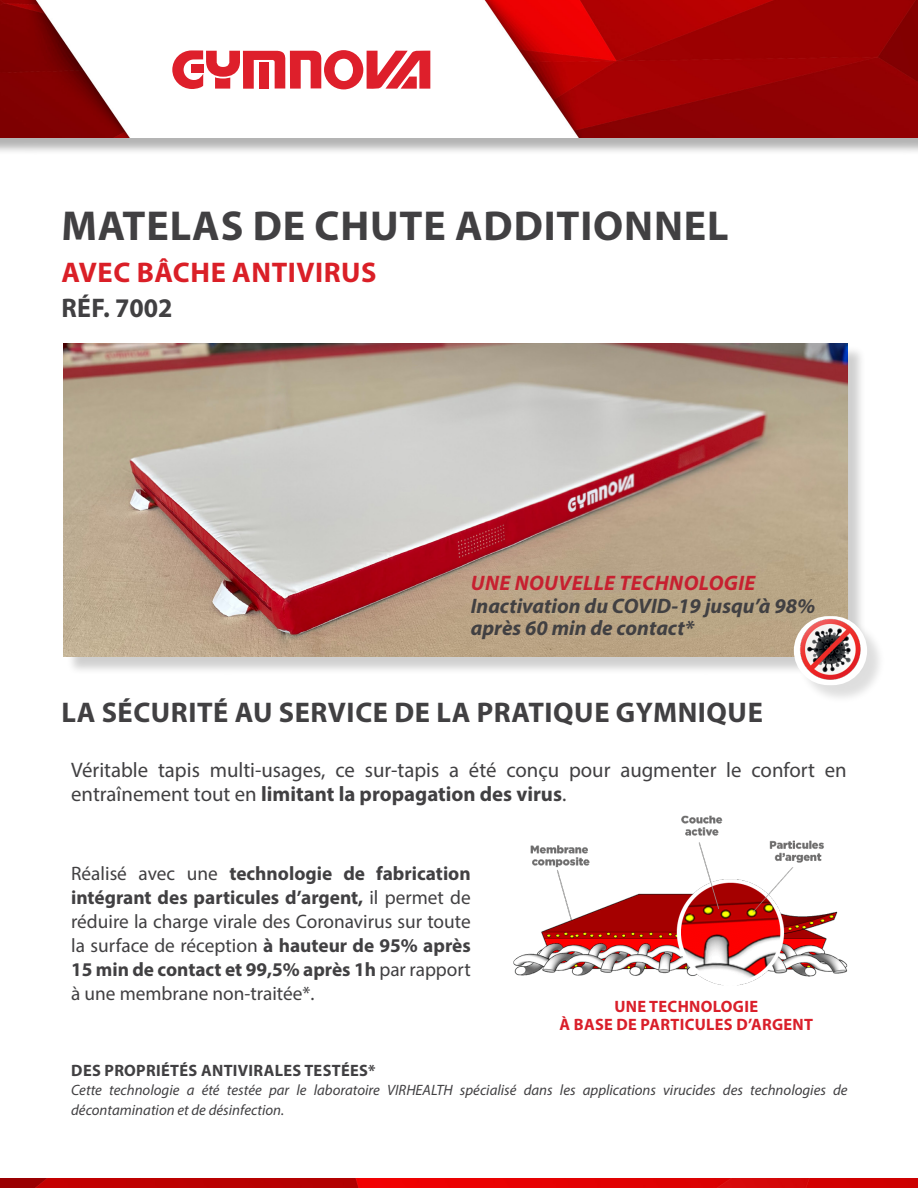
<style>
.page{position:relative;width:918px;height:1188px;background:#fff}
.page>*{position:absolute;margin:0;border:0;box-sizing:border-box;transform-origin:0 0}
.t1{font:700 42px "Myriad Pro";letter-spacing:.02em;color:#414042}
.t2{font:700 28.5px "Myriad Pro";letter-spacing:.02em;color:#414042}
.t3{font:700 28.5px "Myriad Pro";letter-spacing:.02em;color:#da1f27}
.t4{font:700 27px "Myriad Pro";color:#414042;scale:.96 1}
.t5{font:21px/24px "Myriad Pro";color:#414042}
.t6{font:italic 700 21px/22.5px "Myriad Pro";color:#414042}
.t7{font:italic 700 21px "Myriad Pro";letter-spacing:.02em;color:#c72030}
.t8{font:19.5px/24px "Myriad Pro";color:#414042;text-align:justify}
.t9{font:700 16.5px/18px "Myriad Pro";letter-spacing:.02em;color:#da1f2a;text-align:center}
.t10{font:700 16.5px "Myriad Pro";letter-spacing:.02em;color:#414042}
.t11{font:italic 15px/19.5px "Myriad Pro";color:#414042}
.s1{font-weight:700}
</style>
<div class="page">
<div style="left:0;top:0;width:918px;height:156px;background:#000;opacity:.3"></div>
<img style="left:0;top:0;width:918px;height:137px">
<svg style="left:172px;top:50px;width:258px;height:39px"></svg>
<img style="left:0;top:1178px;width:918px;height:10px">
<div style="left:66px;top:345px;width:800px;height:330px;background:#000;opacity:.19"></div>
<img style="left:64px;top:343px;width:784px;height:313px">
<div style="left:796px;top:619px;width:90px;height:85px;background:#000;opacity:.13"></div>
<div style="left:794px;top:616px;width:73px;height:69px;background:#fff;border-radius:35px"></div>
<img style="left:797px;top:616px;width:67px;height:69px">
<img style="left:513px;top:815px;width:335px;height:171px">
<h1 class="t1" style="left:61px;top:199px;width:669px">MATELAS DE CHUTE ADDITIONNEL</h1>
<h2 class="t3" style="left:61px;top:254px;width:317px">AVEC BÂCHE ANTIVIRUS</h2>
<h3 class="t4" style="left:61px;top:291px;width:117px">RÉF. 7002</h3>
<p class="t7" style="left:471px;top:570px;width:286px">UNE NOUVELLE TECHNOLOGIE</p>
<p class="t6" style="left:471px;top:594px;width:346px">Inactivation du COVID-19 jusqu’à 98% après 60 min de contact*</p>
<h2 class="t2" style="left:61px;top:693px;width:703px">LA SÉCURITÉ AU SERVICE DE LA PRATIQUE GYMNIQUE</h2>
<p class="t5" style="left:71px;top:758px;width:777px">Véritable tapis multi-usages, ce sur-tapis a été conçu pour augmenter le confort en entraînement tout en <span class="s1">limitant la propagation des virus</span>.</p>
<p class="t8" style="left:71px;top:862px;width:401px">Réalisé avec une <span class="s1">technologie de fabrication intégrant des particules d’argent,</span> il permet de réduire la charge virale des Coronavirus sur toute la surface de réception <span class="s1">à hauteur de 95% après 15 min de contact et 99,5% après 1h</span> par rapport à une membrane non-traitée*.</p>
<p class="t9" style="left:560px;top:996px;width:255px">UNE TECHNOLOGIE<br>À BASE DE PARTICULES D’ARGENT</p>
<p class="t10" style="left:71px;top:1060px;width:306px">DES PROPRIÉTÉS ANTIVIRALES TESTÉES*</p>
<p class="t11" style="left:71px;top:1080px;width:778px">Cette technologie a été testée par le laboratoire VIRHEALTH spécialisé dans les applications virucides des technologies de décontamination et de désinfection.</p>
</div>
